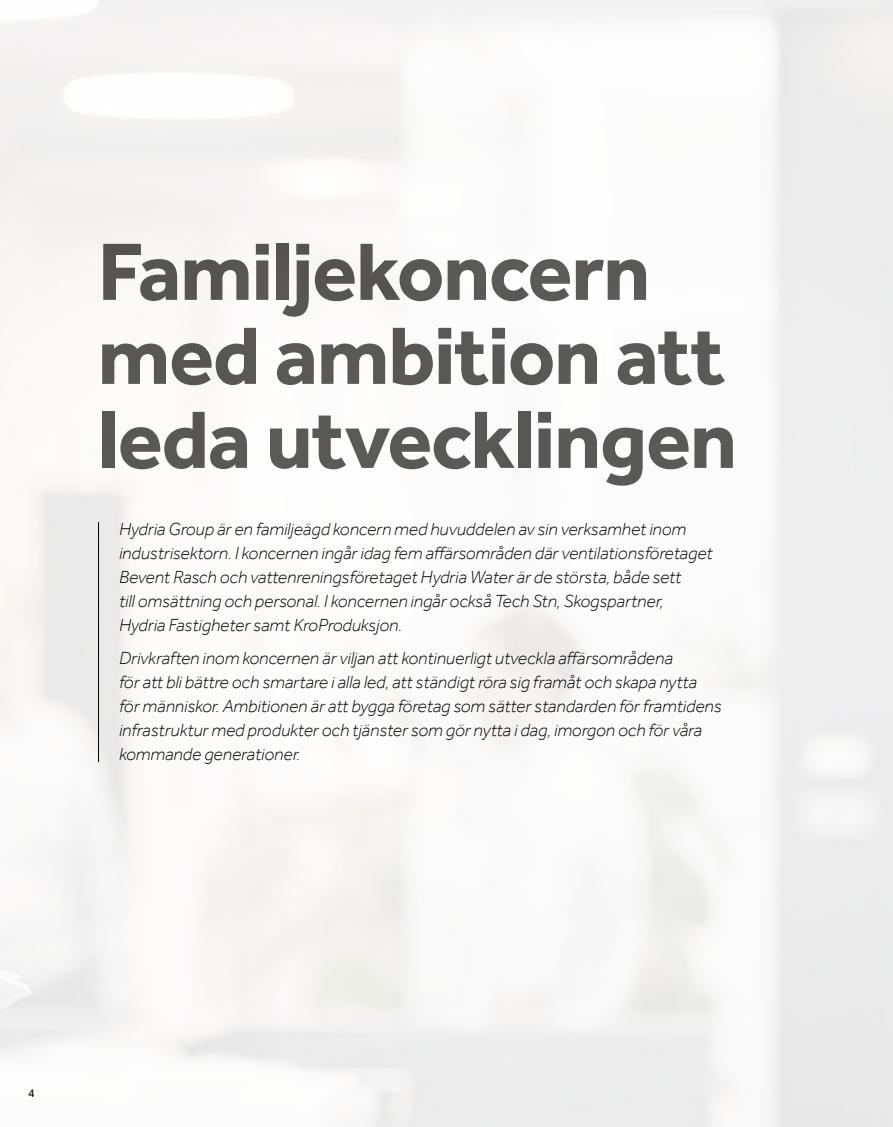
<style>
.page{position:relative;width:893px;height:1127px;background:#fff}
.page>*{position:absolute;margin:0;border:0;box-sizing:border-box;transform-origin:0 0}
.t1{font:700 84px/84px "Effra";letter-spacing:-.015em;color:#4a4a49}
.t2{font:italic 300 18px/24px "Effra";color:#000}
.t3{font:12px "Effra";color:#000}
</style>
<div class="page">
<hr style="left:98px;top:522px;width:1px;height:240px;background:#000">
<h1 class="t1" style="left:98px;top:229px;width:641px">Familjekoncern med ambition att leda utvecklingen</h1>
<p class="t2" style="left:119px;top:517px;width:595px">Hydria Group är en familjeägd koncern med huvuddelen av sin verksamhet inom industrisektorn. I koncernen ingår idag fem affärsområden där ventilationsföretaget Bevent Rasch och vattenreningsföretaget Hydria Water är de största, både sett<br>till omsättning och personal. I koncernen ingår också Tech Stn, Skogspartner, Hydria Fastigheter samt KroProduksjon.</p>
<p class="t2" style="left:119px;top:645px;width:604px">Drivkraften inom koncernen är viljan att kontinuerligt utveckla affärsområdena<br>för att bli bättre och smartare i alla led, att ständigt röra sig framåt och skapa nytta för människor. Ambitionen är att bygga företag som sätter standarden för framtidens infrastruktur med produkter och tjänster som gör nytta i dag, imorgon och för våra kommande generationer.</p>
<p class="t3" style="left:28px;top:1085px;width:8px">4</p>
</div>
